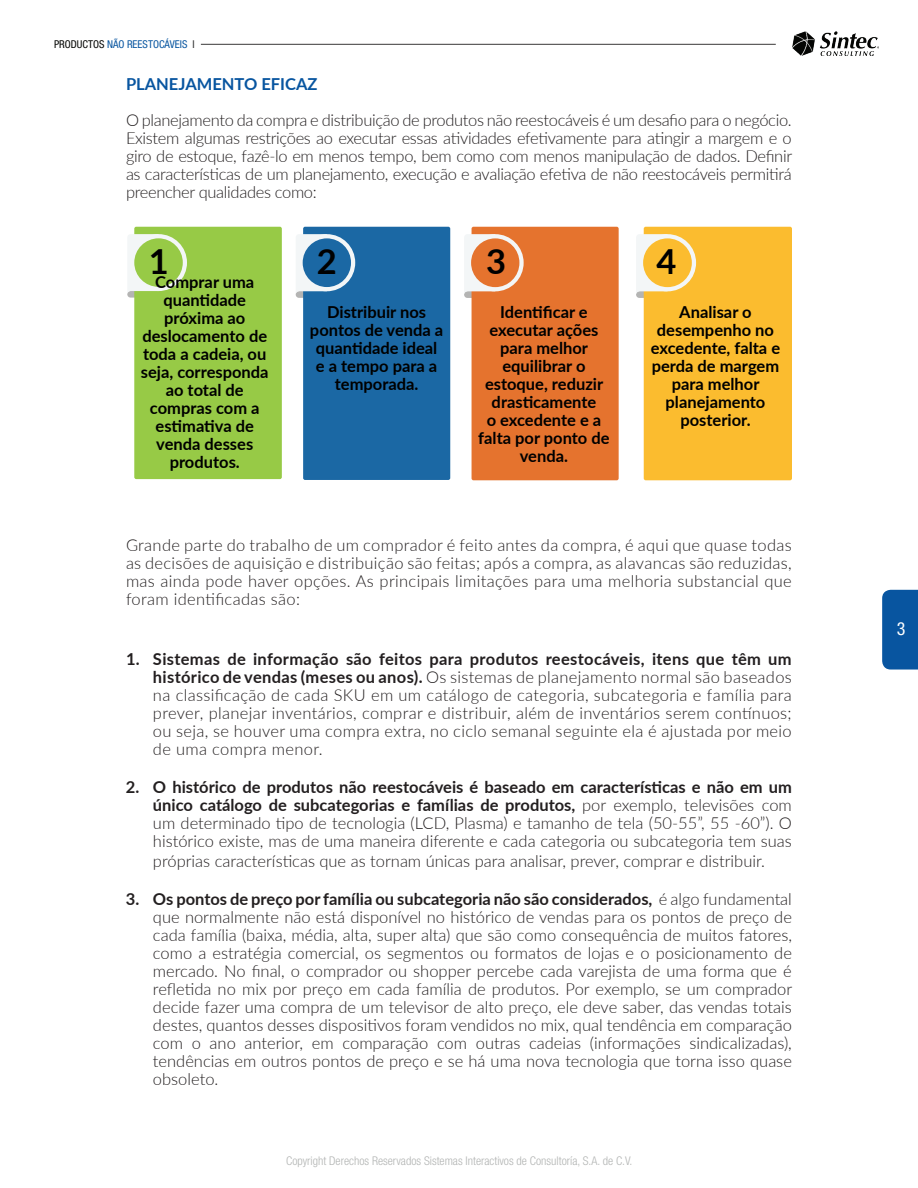
<style>
.page{position:relative;width:918px;height:1188px;background:#fff}
.page>*{position:absolute;margin:0;border:0;box-sizing:border-box;transform-origin:0 0}
.t1{font:700 34.5px "Lato";color:#000}
.t2{font:condensed 18px "Helvetica Neue LT Std";color:#fff}
.t3{font:300 16.5px/18px "Lato";color:#231f20;text-align:justify}
.t4{font:700 16.5px/18px "Lato";color:#000;text-align:center}
.t5{font:700 16.5px "Lato";color:#0855a0}
.t6{font:300 condensed 12px "Helvetica Neue LT Std";color:#b2b4b3}
.t7{font:condensed 10.8px "Helvetica Neue LT Std";color:#0855a0}
.s1{color:#040503}
.s2{color:#313232}
.s3{font-weight:700}
</style>
<div class="page">
<hr style="left:201px;top:44px;width:575px;height:1px;background:#3a3838">
<div style="left:882px;top:590px;width:36px;height:80px;background:#0855a0"></div>
<img style="left:793px;top:32px;width:85px;height:23px">
<div style="left:134px;top:227px;width:148px;height:252px;background:#97ca46;border-radius:2px"></div>
<svg style="left:127px;top:234px;width:60px;height:64px"></svg>
<div style="left:130px;top:234px;width:57px;height:57px;background:#f3f6f7;border-radius:50%"></div>
<div style="left:134px;top:238px;width:49px;height:49px;background:#97ca46;border-radius:50%"></div>
<div style="left:303px;top:227px;width:147px;height:253px;background:#1b68a4;border-radius:2px"></div>
<svg style="left:296px;top:234px;width:60px;height:64px"></svg>
<div style="left:298px;top:234px;width:57px;height:57px;background:#f3f6f7;border-radius:50%"></div>
<div style="left:303px;top:238px;width:48px;height:49px;background:#1b68a4;border-radius:50%"></div>
<div style="left:472px;top:227px;width:147px;height:253px;background:#e5732e;border-radius:2px"></div>
<svg style="left:464px;top:234px;width:58px;height:64px"></svg>
<svg style="left:467px;top:234px;width:57px;height:57px"></svg>
<div style="left:471px;top:238px;width:48px;height:49px;background:#e5732e;border-radius:50%"></div>
<div style="left:644px;top:227px;width:148px;height:253px;background:#fbbc2f;border-radius:2px"></div>
<svg style="left:636px;top:234px;width:61px;height:64px"></svg>
<div style="left:639px;top:234px;width:57px;height:57px;background:#f3f6f7;border-radius:50%"></div>
<div style="left:643px;top:238px;width:49px;height:49px;background:#fbbc2f;border-radius:50%"></div>
<p class="t7" style="left:54px;top:38px;width:142px"><span class="s1">PRODUCTOS</span> NÃO REESTOCÁVEIS <span class="s2">I</span></p>
<p class="t5" style="left:126px;top:72px;width:193px">PLANEJAMENTO EFICAZ</p>
<p class="t3" style="left:126px;top:110px;width:668px">O planejamento da compra e distribuição de produtos não reestocáveis é um desafio para o negócio.<br>Existem algumas restrições ao executar essas atividades efetivamente para atingir a margem e o giro de estoque, fazê-lo em menos tempo, bem como com menos manipulação de dados. Definir as características de um planejamento, execução e avaliação efetiva de não reestocáveis permitirá preencher qualidades como:</p>
<h1 class="t1" style="left:149px;top:236px;width:22px">1</h1>
<h1 class="t1" style="left:317px;top:236px;width:22px">2</h1>
<h1 class="t1" style="left:486px;top:236px;width:22px">3</h1>
<h1 class="t1" style="left:657px;top:236px;width:22px">4</h1>
<p class="t4" style="left:141px;top:272px;width:129px">Comprar uma quantidade próxima ao deslocamento de toda a cadeia, ou seja, corresponda ao total de compras com a estimativa de venda desses produtos.</p>
<p class="t4" style="left:310px;top:303px;width:135px">Distribuir nos pontos de venda a quantidade ideal e a tempo para a temporada.</p>
<p class="t4" style="left:478px;top:303px;width:133px">Identificar e executar ações para melhor equilibrar o estoque, reduzir drasticamente<br>o excedente e a falta por ponto de venda.</p>
<p class="t4" style="left:651px;top:303px;width:131px">Analisar o desempenho no excedente, falta e perda de margem para melhor planejamento posterior.</p>
<p class="t3" style="left:126px;top:535px;width:667px">Grande parte do trabalho de um comprador é feito antes da compra, é aqui que quase todas as decisões de aquisição e distribuição são feitas; após a compra, as alavancas são reduzidas, mas ainda pode haver opções. As principais limitações para uma melhoria substancial que foram identificadas são:</p>
<p class="t3" style="left:153px;top:650px;width:640px;text-indent:-27px"><span class="s3">1. Sistemas de informação são feitos para produtos reestocáveis, itens que têm um histórico de vendas (meses ou anos).</span> Os sistemas de planejamento normal são baseados na classificação de cada SKU em um catálogo de categoria, subcategoria e família para prever, planejar inventários, comprar e distribuir, além de inventários serem contínuos; ou seja, se houver uma compra extra, no ciclo semanal seguinte ela é ajustada por meio de uma compra menor.</p>
<p class="t3" style="left:153px;top:777px;width:640px;text-indent:-27px"><span class="s3">2. O histórico de produtos não reestocáveis é baseado em características e não em um único catálogo de subcategorias e famílias de produtos,</span> por exemplo, televisões com um determinado tipo de tecnologia (LCD, Plasma) e tamanho de tela (50-55”, 55 -60”). O histórico existe, mas de uma maneira diferente e cada categoria ou subcategoria tem suas</p>
<p class="t3" style="left:153px;top:851px;width:614px">próprias características que as tornam únicas para analisar, prever, comprar e distribuir.</p>
<p class="t3" style="left:153px;top:889px;width:641px;text-indent:-27px"><span class="s3">3. Os pontos de preço por família ou subcategoria não são considerados,</span> é algo fundamental que normalmente não está disponível no histórico de vendas para os pontos de preço de cada família (baixa, média, alta, super alta) que são como consequência de muitos fatores, como a estratégia comercial, os segmentos ou formatos de lojas e o posicionamento de mercado. No final, o comprador ou shopper percebe cada varejista de uma forma que é refletida no mix por preço em cada família de produtos. Por exemplo, se um comprador decide fazer uma compra de um televisor de alto preço, ele deve saber, das vendas totais destes, quantos desses dispositivos foram vendidos no mix, qual tendência em comparação com o ano anterior, em comparação com outras cadeias (informações sindicalizadas), tendências em outros pontos de preço e se há uma nova tecnologia que torna isso quase obsoleto.</p>
<p class="t6" style="left:286px;top:1154px;width:348px">Copyright Derechos Reservados Sistemas Interactivos de Consultoría, S.A. de C.V.</p>
<p class="t2" style="left:897px;top:618px;width:10px">3</p>
</div>
